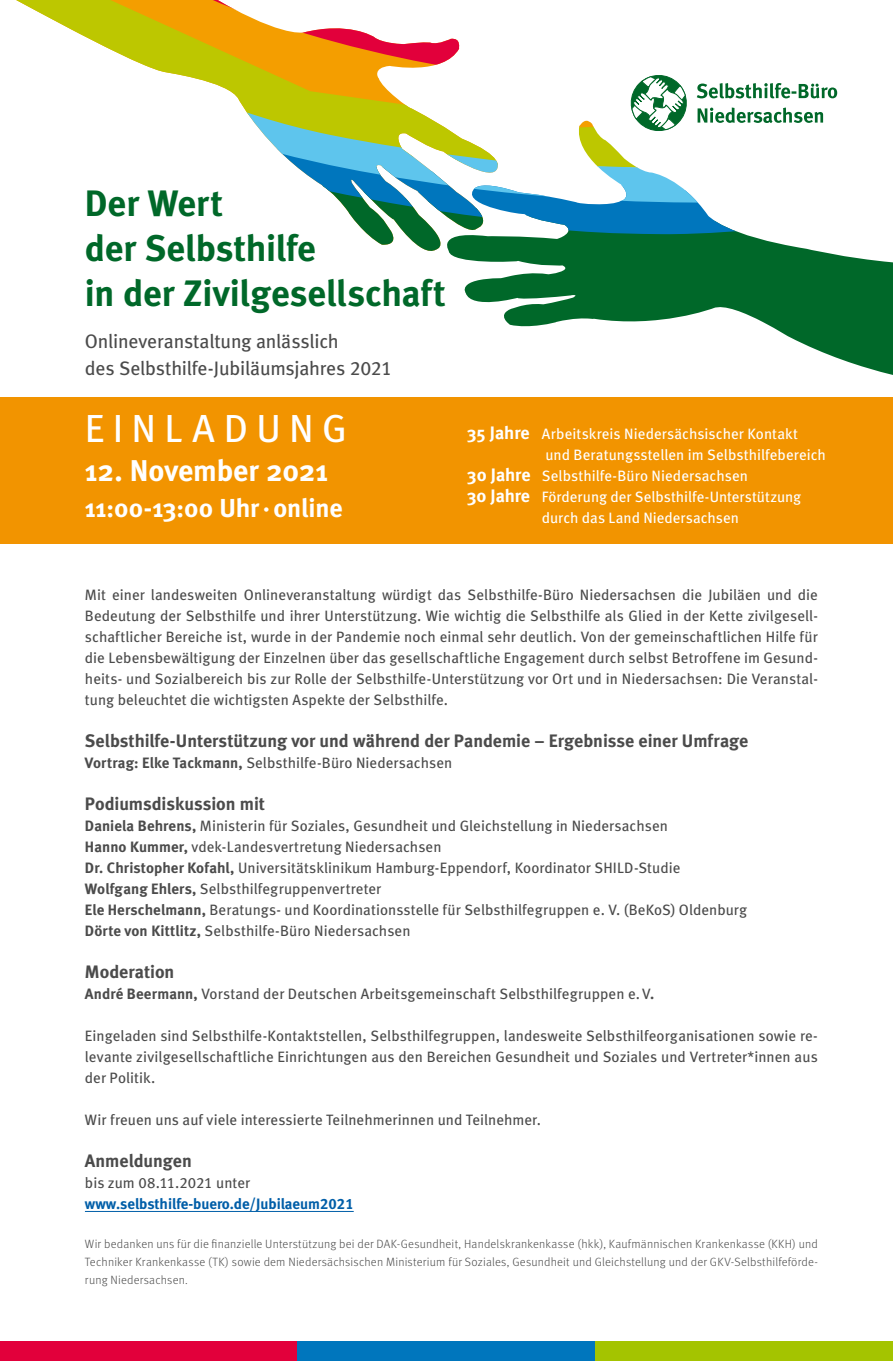
<style>
.page{position:relative;width:893px;height:1361px;background:#fff}
.page>*{position:absolute;margin:0;border:0;box-sizing:border-box;transform-origin:0 0}
.t1{font:39.15px "Meta Book LF";letter-spacing:.215em;color:#fff}
.t2{font:700 36.75px/45px "Meta";color:#006829}
.t3{font:700 30px "Meta";letter-spacing:-.005em;color:#fff}
.t4{font:700 25.95px "Meta";letter-spacing:-.005em;color:#fff}
.t5{font:19.5px/27px "Meta Book LF";letter-spacing:-.01em;color:#4b4b4b}
.t6{font:18px "Meta Bold LF";color:#4b4b4b}
.t7{font:700 18px "Meta";color:#4b4b4b}
.t8{font:15px/21px "Meta Book LF";letter-spacing:.005em;color:#4b4b4b;text-align:justify}
.t9{font:15px "Meta Book LF";letter-spacing:.005em;color:#fff}
.t10{font:15px "Meta Bold LF";color:#005ea8}
.t11{font:300 12px/18px "Meta";letter-spacing:.015em;color:#4b4b4b;text-align:justify}
.s1{font-family:"Meta";font-weight:700;font-size:18px}
.s2{font-family:"Helvetica Neue LT Std"}
.s3{font-family:"Meta";font-weight:700}
</style>
<div class="page">
<div style="left:0;top:398px;width:893px;height:146px;background:#f29400"></div>
<hr style="left:85px;top:1211px;width:269px;height:1px;background:#005ea8">
<div style="left:0;top:1341px;width:297px;height:20px;background:#e2003b"></div>
<div style="left:297px;top:1341px;width:298px;height:20px;background:#0076bd"></div>
<div style="left:596px;top:1341px;width:297px;height:20px;background:#a4c400"></div>
<svg style="left:463px;top:254px;width:430px;height:121px;fill:#006829"></svg>
<svg style="left:40px;top:0;width:797px;height:259px"></svg>
<h2 class="t2" style="left:85px;top:181px;width:362px">Der Wert<br>der Selbsthilfe<br>in der Zivilgesellschaft</h2>
<h3 class="t5" style="left:85px;top:328px;width:309px">Onlineveranstaltung anlässlich<br>des Selbsthilfe-Jubiläumsjahres 2021</h3>
<h1 class="t1" style="left:85px;top:406px;width:264px">EINLADUNG</h1>
<p class="t9" style="left:467px;top:425px;width:333px"><span class="s1">35 Jahre</span> Arbeitskreis Niedersächsischer Kontakt</p>
<p class="t9" style="left:545px;top:446px;width:282px">und Beratungsstellen im Selbsthilfebereich</p>
<p class="t9" style="left:467px;top:467px;width:282px"><span class="s1">30 Jahre</span> Selbsthilfe-Büro Niedersachsen</p>
<p class="t9" style="left:467px;top:488px;width:336px"><span class="s1">30 Jahre</span> Förderung der Selbsthilfe-Unterstützung</p>
<p class="t9" style="left:542px;top:509px;width:198px">durch das Land Niedersachsen</p>
<h3 class="t3" style="left:85px;top:453px;width:245px">12. November 2021</h3>
<h3 class="t4" style="left:85px;top:493px;width:259px">11:00-13:00 Uhr<span class="s2">·</span> online</h3>
<p class="t8" style="left:85px;top:584px;width:734px">Mit einer landesweiten Onlineveranstaltung würdigt das Selbsthilfe-Büro Niedersachsen die Jubiläen und die Bedeutung der Selbsthilfe und ihrer Unterstützung. Wie wichtig die Selbsthilfe als Glied in der Kette zivilgesell&shy;schaftlicher Bereiche ist, wurde in der Pandemie noch einmal sehr deutlich. Von der gemeinschaftlichen Hilfe für die Lebensbewältigung der Einzelnen über das gesellschaftliche Engagement durch selbst Betroffene im Gesund&shy;heits- und Sozialbereich bis zur Rolle der Selbsthilfe-Unterstützung vor Ort und in Niedersachsen: Die Veranstal&shy;tung beleuchtet die wichtigsten Aspekte der Selbsthilfe.</p>
<p class="t6" style="left:85px;top:730px;width:665px">Selbsthilfe-Unterstützung vor und während der Pandemie – Ergebnisse einer Umfrage</p>
<p class="t8" style="left:85px;top:752px;width:369px"><span class="s3">Vortrag: Elke Tackmann,</span> Selbsthilfe-Büro Niedersachsen</p>
<p class="t7" style="left:85px;top:793px;width:182px">Podiumsdiskussion mit</p>
<p class="t8" style="left:85px;top:815px;width:664px;text-align:left"><span class="s3">Daniela Behrens,</span> Ministerin für Soziales, Gesundheit und Gleichstellung in Niedersachsen<br><span class="s3">Hanno Kummer,</span> vdek-Landesvertretung Niedersachsen<br><span class="s3">Dr. Christopher Kofahl,</span> Universitätsklinikum Hamburg-Eppendorf, Koordinator SHILD-Studie<br><span class="s3">Wolfgang Ehlers,</span> Selbsthilfegruppenvertreter<br><span class="s3">Ele Herschelmann,</span> Beratungs- und Koordinationsstelle für Selbsthilfegruppen e. V. (BeKoS) Oldenburg <span class="s3">Dörte von Kittlitz,</span> Selbsthilfe-Büro Niedersachsen</p>
<p class="t7" style="left:85px;top:961px;width:91px">Moderation</p>
<p class="t8" style="left:85px;top:983px;width:571px"><span class="s3">André Beermann,</span> Vorstand der Deutschen Arbeitsgemeinschaft Selbsthilfegruppen e.V<span class="s3">.</span></p>
<p class="t8" style="left:85px;top:1025px;width:734px">Eingeladen sind Selbsthilfe-Kontaktstellen, Selbsthilfegruppen, landesweite Selbsthilfeorganisationen sowie re&shy;levante zivilgesellschaftliche Einrichtungen aus den Bereichen Gesundheit und Soziales und Vertreter*innen aus der Politik.</p>
<p class="t8" style="left:85px;top:1109px;width:458px">Wir freuen uns auf viele interessierte Teilnehmerinnen und Teilnehmer.</p>
<p class="t7" style="left:85px;top:1150px;width:109px">Anmeldungen</p>
<p class="t8" style="left:85px;top:1172px;width:167px">bis zum 08.11.2021 unter</p>
<p class="t10" style="left:85px;top:1195px;width:270px">www.selbsthilfe-buero.de/Jubilaeum2021</p>
<p class="t11" style="left:85px;top:1235px;width:734px">Wir bedanken uns für die finanzielle Unterstützung bei der DAK-Gesundheit, Handelskrankenkasse (hkk), Kaufmännischen Krankenkasse (KKH) und Techniker Krankenkasse (TK) sowie dem Niedersächsischen Ministerium für Soziales, Gesundheit und Gleichstellung und der GKV-Selbsthilfeförde&shy;rung Niedersachsen.</p>
</div>
